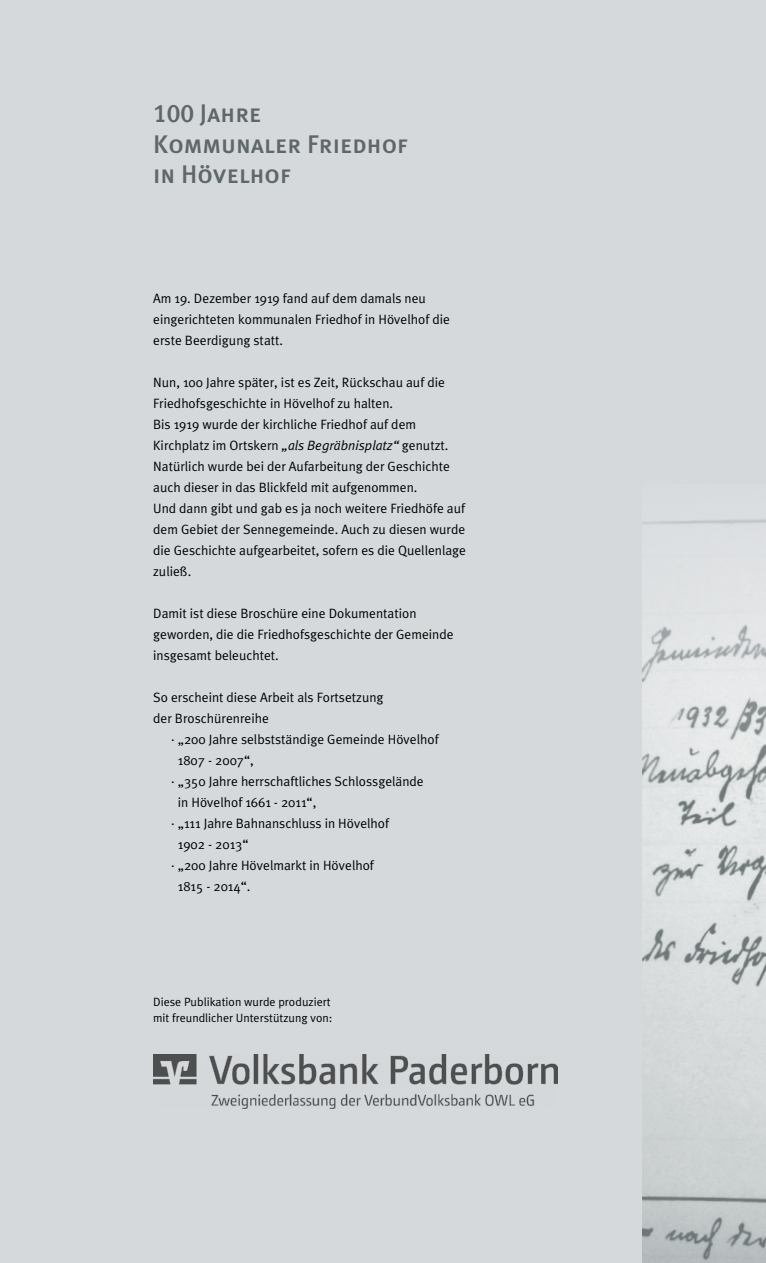
<style>
.page{position:relative;width:766px;height:1263px;background:#fff}
.page>*{position:absolute;margin:0;border:0;box-sizing:border-box;transform-origin:0 0}
.t1{font:25.5px/30.6px "Meta Plus Medium Caps";color:#5f6767}
.t2{font:13.5px/21px "Meta Plus Normal";color:#000}
.t3{font:12px/16.5px "Meta Plus Normal";color:#000}
.s1{font-style:italic}
</style>
<div class="page">
<div style="left:0;top:0;width:642px;height:1263px;background:#d6d9dc"></div>
<img style="left:153px;top:1055px;width:404px;height:53px">
<div style="left:642px;top:0;width:123px;height:1263px;background:#d6d9dc"></div>
<img style="left:642px;top:788px;width:123px;height:475px">
<svg style="left:642px;top:520px;width:123px;height:268px;fill:#e0e3e4"></svg>
<h1 class="t1" style="left:153px;top:98px;width:256px">100 Jahre<br>Kommunaler Friedhof in Hövelhof</h1>
<p class="t2" style="left:153px;top:288px;width:298px">Am 19. Dezember 1919 fand auf dem damals neu eingerichteten kommunalen Friedhof in Hövelhof die erste Beerdigung statt.</p>
<p class="t2" style="left:153px;top:372px;width:314px">Nun, 100 Jahre später, ist es Zeit, Rückschau auf die Friedhofsgeschichte in Hövelhof zu halten.<br>Bis 1919 wurde der kirchliche Friedhof auf dem Kirchplatz im Ortskern <span class="s1">„als Begräbnisplatz“</span> genutzt.<br>Natürlich wurde bei der Aufarbeitung der Geschichte auch dieser in das Blickfeld mit aufgenommen.<br>Und dann gibt und gab es ja noch weitere Friedhöfe auf dem Gebiet der Sennegemeinde. Auch zu diesen wurde die Geschichte aufgearbeitet, sofern es die Quellenlage zuließ.</p>
<p class="t2" style="left:153px;top:603px;width:302px">Damit ist diese Broschüre eine Dokumentation geworden, die die Friedhofsgeschichte der Gemeinde insgesamt beleuchtet.</p>
<p class="t2" style="left:153px;top:687px;width:232px">So erscheint diese Arbeit als Fortsetzung der Broschürenreihe</p>
<p class="t2" style="left:171px;top:729px;width:269px">· „200 Jahre selbstständige Gemeinde Hövelhof</p>
<p class="t2" style="left:178px;top:750px;width:77px">1807 - 2007“,</p>
<p class="t2" style="left:171px;top:771px;width:254px">· „350 Jahre herrschaftliches Schlossgelände</p>
<p class="t2" style="left:178px;top:792px;width:140px">in Hövelhof 1661 - 2011“,</p>
<p class="t2" style="left:171px;top:813px;width:219px">· „111 Jahre Bahnanschluss in Hövelhof</p>
<p class="t2" style="left:178px;top:834px;width:72px">1902 - 2013“</p>
<p class="t2" style="left:171px;top:855px;width:204px">· „200 Jahre Hövelmarkt in Hövelhof</p>
<p class="t2" style="left:178px;top:876px;width:74px">1815 - 2014“.</p>
<p class="t3" style="left:153px;top:993px;width:181px">Diese Publikation wurde produziert mit freundlicher Unterstützung von:</p>
</div>
